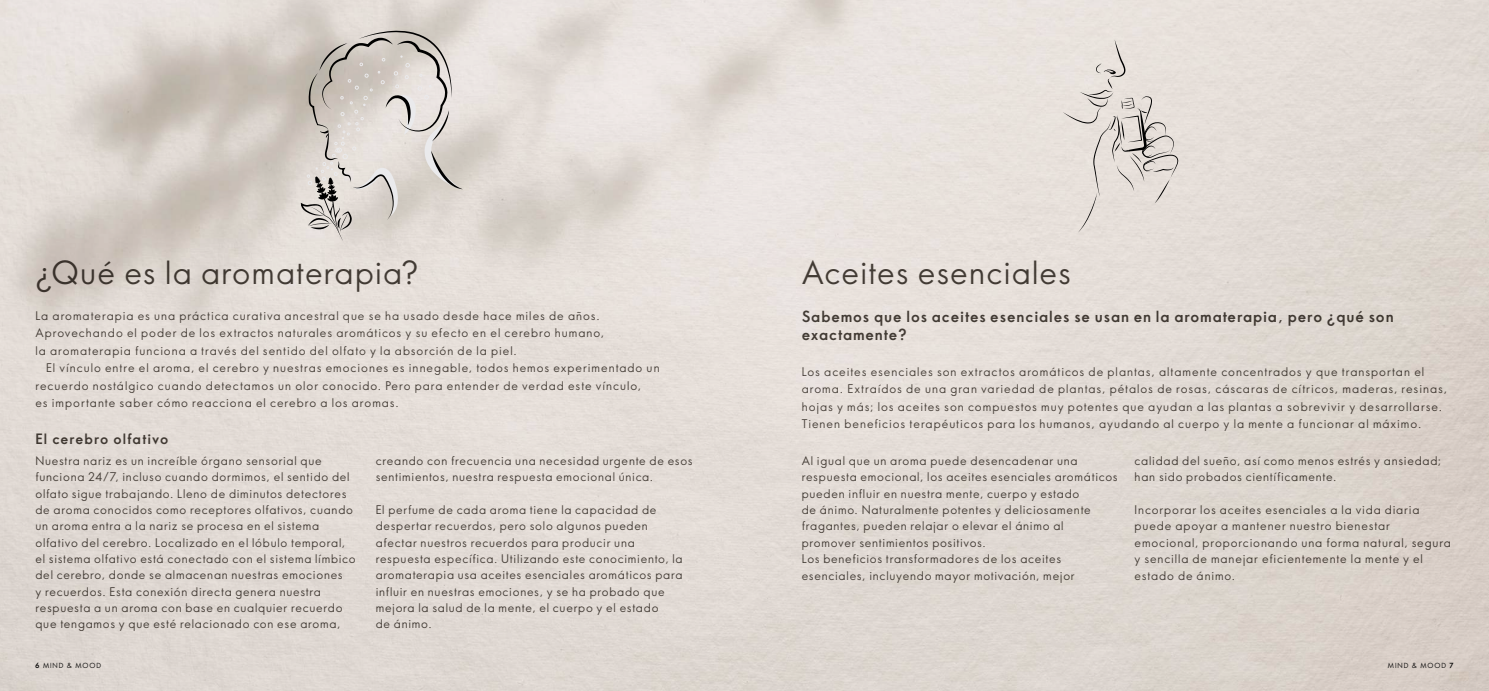
<style>
.page{position:relative;width:1489px;height:691px;background:#fff}
.page>*{position:absolute;margin:0;border:0;box-sizing:border-box;transform-origin:0 0}
.t1{font:31.25px "Oriflame Sans Print";letter-spacing:.03em;color:#49433d}
.t2{font:700 15px/17.5px "Oriflame Sans Print";letter-spacing:.06em;color:#49433d}
.t3{font:700 14px "Oriflame Sans Print";letter-spacing:.075em;color:#49433d}
.t4{font:11.75px/16.4px "Oriflame Sans Print";letter-spacing:.07em;color:#49433d}
.t5{font:11.62px/16.4px "Oriflame Sans Print";letter-spacing:.065em;color:#49433d}
.t6{font:11.62px/17.5px "Oriflame Sans Print";letter-spacing:.085em;color:#49433d}
.t7{font:6.88px "Oriflame Sans Print";letter-spacing:.14em;color:#000}
.s1{font-weight:700}
</style>
<div class="page">
<svg style="left:301px;top:31px;width:162px;height:211px;background:#d0cac4"></svg>
<svg style="left:1062px;top:39px;width:116px;height:194px;background:#ded7d2"></svg>
<h1 class="t1" style="left:35px;top:250px;width:384px">¿Qué es la aromaterapia?</h1>
<p class="t6" style="left:35px;top:306px;width:570px">La aromaterapia es una práctica curativa ancestral que se ha usado desde hace miles de años.<br>Aprovechando el poder de los extractos naturales aromáticos y su efecto en el cerebro humano, la aromaterapia funciona a través del sentido del olfato y la absorción de la piel.</p>
<p class="t6" style="left:35px;top:359px;width:625px;text-indent:11px">El vínculo entre el aroma, el cerebro y nuestras emociones es innegable, todos hemos experimentado un recuerdo nostálgico cuando detectamos un olor conocido. Pero para entender de verdad este vínculo,<br>es importante saber cómo reacciona el cerebro a los aromas.</p>
<p class="t3" style="left:35px;top:429px;width:134px">El cerebro olfativo</p>
<p class="t5" style="left:35px;top:452px;width:322px">Nuestra nariz es un increíble órgano sensorial que funciona 24/7, incluso cuando dormimos, el sentido del olfato sigue trabajando. Lleno de diminutos detectores de aroma conocidos como receptores olfativos, cuando un aroma entra a la nariz se procesa en el sistema olfativo del cerebro. Localizado en el lóbulo temporal, el sistema olfativo está conectado con el sistema límbico del cerebro, donde se almacenan nuestras emociones<br>y recuerdos. Esta conexión directa genera nuestra respuesta a un aroma con base en cualquier recuerdo que tengamos y que esté relacionado con ese aroma,</p>
<p class="t5" style="left:376px;top:452px;width:318px">creando con frecuencia una necesidad urgente de esos sentimientos, nuestra respuesta emocional única.</p>
<p class="t5" style="left:376px;top:501px;width:308px">El perfume de cada aroma tiene la capacidad de despertar recuerdos, pero solo algunos pueden afectar nuestros recuerdos para producir una respuesta específica. Utilizando este conocimiento, la aromaterapia usa aceites esenciales aromáticos para influir en nuestras emociones, y se ha probado que mejora la salud de la mente, el cuerpo y el estado<br>de ánimo.</p>
<h1 class="t1" style="left:801px;top:250px;width:271px">Aceites esenciales</h1>
<p class="t2" style="left:801px;top:307px;width:593px">Sabemos que los aceites esenciales se usan en la aromaterapia, pero ¿qué son exactamente?</p>
<p class="t4" style="left:801px;top:362px;width:646px;line-height:17.5px">Los aceites esenciales son extractos aromáticos de plantas, altamente concentrados y que transportan el aroma. Extraídos de una gran variedad de plantas, pétalos de rosas, cáscaras de cítricos, maderas, resinas, hojas y más; los aceites son compuestos muy potentes que ayudan a las plantas a sobrevivir y desarrollarse.<br>Tienen beneficios terapéuticos para los humanos, ayudando al cuerpo y la mente a funcionar al máximo.</p>
<p class="t4" style="left:801px;top:452px;width:317px">Al igual que un aroma puede desencadenar una respuesta emocional, los aceites esenciales aromáticos pueden influir en nuestra mente, cuerpo y estado<br>de ánimo. Naturalmente potentes y deliciosamente fragantes, pueden relajar o elevar el ánimo al promover sentimientos positivos.<br>Los beneficios transformadores de los aceites esenciales, incluyendo mayor motivación, mejor</p>
<p class="t4" style="left:1134px;top:452px;width:308px">calidad del sueño, así como menos estrés y ansiedad; han sido probados científicamente.</p>
<p class="t4" style="left:1134px;top:501px;width:318px">Incorporar los aceites esenciales a la vida diaria puede apoyar a mantener nuestro bienestar emocional, proporcionando una forma natural, segura y sencilla de manejar eficientemente la mente y el estado de ánimo.</p>
<p class="t7" style="left:35px;top:661px;width:67px"><span class="s1">6</span> MIND &amp; MOOD</p>
<p class="t7" style="left:1387px;top:660px;width:67px">MIND &amp; MOOD <span class="s1">7</span></p>
</div>
